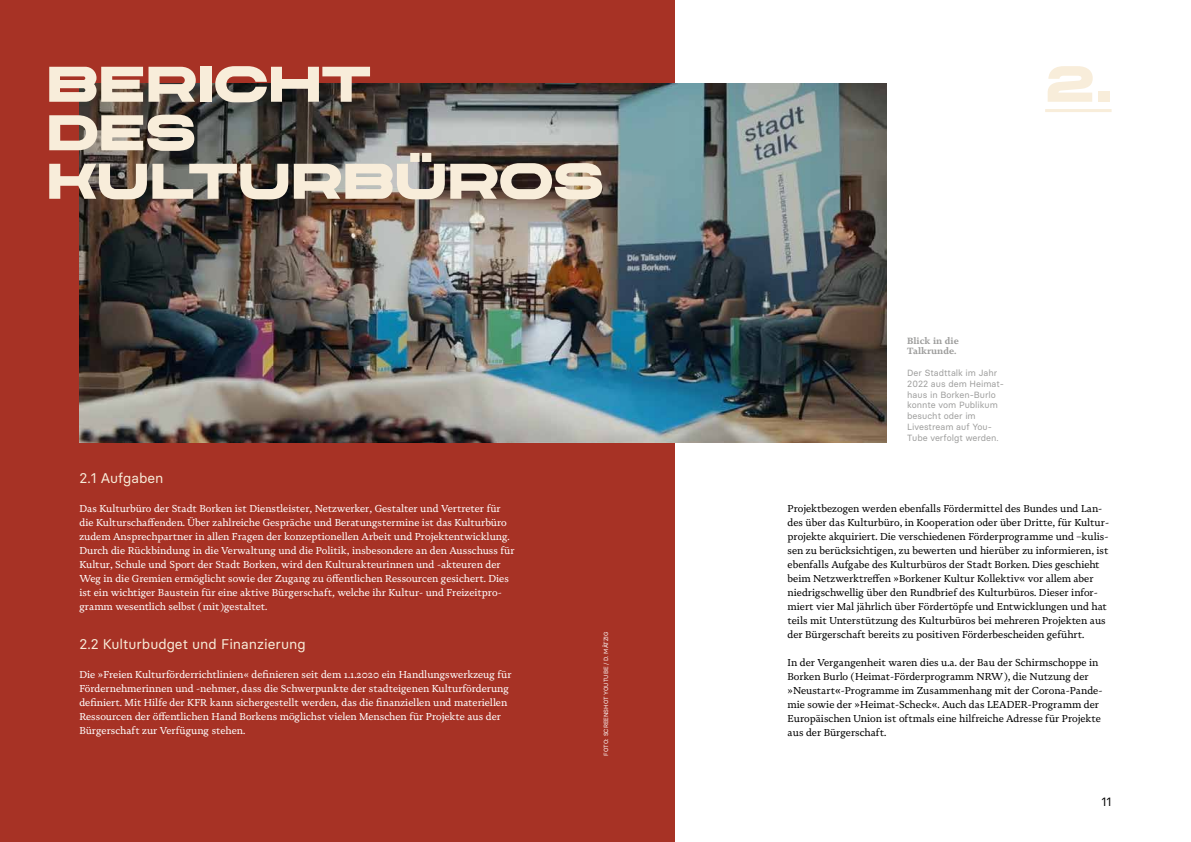
<style>
.page{position:relative;width:1191px;height:842px;background:#fff}
.page>*{position:absolute;margin:0;border:0;box-sizing:border-box;transform-origin:0 0}
.t1{font:expanded 50px/48.5px "CHANEY";color:#f8edda}
.t2{font:14px "Basier Circle";color:#f8edda}
.t3{font:12px "Basier Circle";color:#000}
.t4{font:10px/14px "Novela";color:#fff}
.t5{font:10px/14px "Novela";color:#000}
.t6{font:9px/10.8px "Basier Circle";color:#9d9d9c}
.t7{font:700 9px/10.8px "Novela";color:#9d9d9c}
.t8{font:6px "Basier Circle";color:#fff}
.s1{font-family:"Basier Circle"}
</style>
<div class="page">
<div style="left:0;top:0;width:675px;height:842px;background:#a73225"></div>
<img style="left:79px;top:84px;width:807px;height:358px">
<hr style="left:1045px;top:109px;width:66px;height:3px;background:#f8edda">
<h1 class="t1" style="left:47px;top:60px;width:558px">BERICHT<br>DES<br>KULTURBÜROS</h1>
<h2 class="t2" style="left:79px;top:470px;width:86px">2.1 Aufgaben</h2>
<p class="t4" style="left:79px;top:501px;width:437px">Das Kulturbüro der Stadt Borken ist Dienstleister, Netzwerker, Gestalter und Vertreter für die Kulturschaffenden. Über zahlreiche Gespräche und Beratungstermine ist das Kulturbüro zudem Ansprechpartner in allen Fragen der konzeptionellen Arbeit und Projektentwicklung.<br>Durch die Rückbindung in die Verwaltung und die Politik, insbesondere an den Ausschuss für Kultur, Schule und Sport der Stadt Borken, wird den Kulturakteurinnen und -akteuren der Weg in die Gremien ermöglicht sowie der Zugang zu öffentlichen Ressourcen gesichert. Dies ist ein wichtiger Baustein für eine aktive Bürgerschaft, welche ihr Kultur- und Freizeitpro&shy;gramm wesentlich selbst (mit)gestaltet.</p>
<h2 class="t2" style="left:79px;top:636px;width:228px">2.2 Kulturbudget und Finanzierung</h2>
<p class="t4" style="left:79px;top:667px;width:433px">Die »Freien Kulturförderrichtlinien« definieren seit dem 1.1.2020 ein Handlungswerkzeug für Fördernehmerinnen und -nehmer, dass die Schwerpunkte der stadteigenen Kulturförderung definiert. Mit Hilfe der KFR kann sichergestellt werden, das die finanziellen und materiellen Ressourcen der öffentlichen Hand Borkens möglichst vielen Menschen für Projekte aus der Bürgerschaft zur Verfügung stehen.</p>
<p class="t8" style="left:602px;top:755px;width:126px;rotate:-90deg">FOTO: SCREENSHOT YOUTUBE / D. MÄTZIG</p>
<h1 class="t1" style="left:1045px;top:60px;width:68px">2.</h1>
<p class="t7" style="left:907px;top:335px;width:53px">Blick in die<br>Talkrunde.</p>
<p class="t6" style="left:907px;top:367px;width:98px">Der Stadttalk im Jahr<br>2022 aus dem Heimat&shy;haus in Borken-Burlo konnte vom Publikum besucht oder im<br>Livestream auf You-<br>Tube verfolgt werden.</p>
<p class="t5" style="left:787px;top:501px;width:323px">Projektbezogen werden ebenfalls Fördermittel des Bundes und Lan&shy;des über das Kulturbüro, in Kooperation oder über Dritte, für Kultur&shy;projekte akquiriert. Die verschiedenen Förderprogramme und –kulis&shy;sen zu berücksichtigen, zu bewerten und hierüber zu informieren, ist ebenfalls Aufgabe des Kulturbüros der Stadt Borken. Dies geschieht beim Netzwerktreffen »Borkener Kultur Kollektiv<span class="s1">«</span> vor allem aber niedrigschwellig über den Rundbrief des Kulturbüros. Dieser infor&shy;miert vier Mal jährlich über Fördertöpfe und Entwicklungen und hat teils mit Unterstützung des Kulturbüros bei mehreren Projekten aus der Bürgerschaft bereits zu positiven Förderbescheiden geführt.</p>
<p class="t5" style="left:787px;top:655px;width:316px">In der Vergangenheit waren dies u.a. der Bau der Schirmschoppe in Borken Burlo (Heimat-Förderprogramm NRW), die Nutzung der »Neustart<span class="s1">«</span>-Programme im Zusammenhang mit der Corona-Pande&shy;mie sowie der »Heimat-Scheck<span class="s1">«</span>. Auch das LEADER-Programm der Europäischen Union ist oftmals eine hilfreiche Adresse für Projekte aus der Bürgerschaft.</p>
<p class="t3" style="left:1101px;top:794px;width:12px">11</p>
</div>
